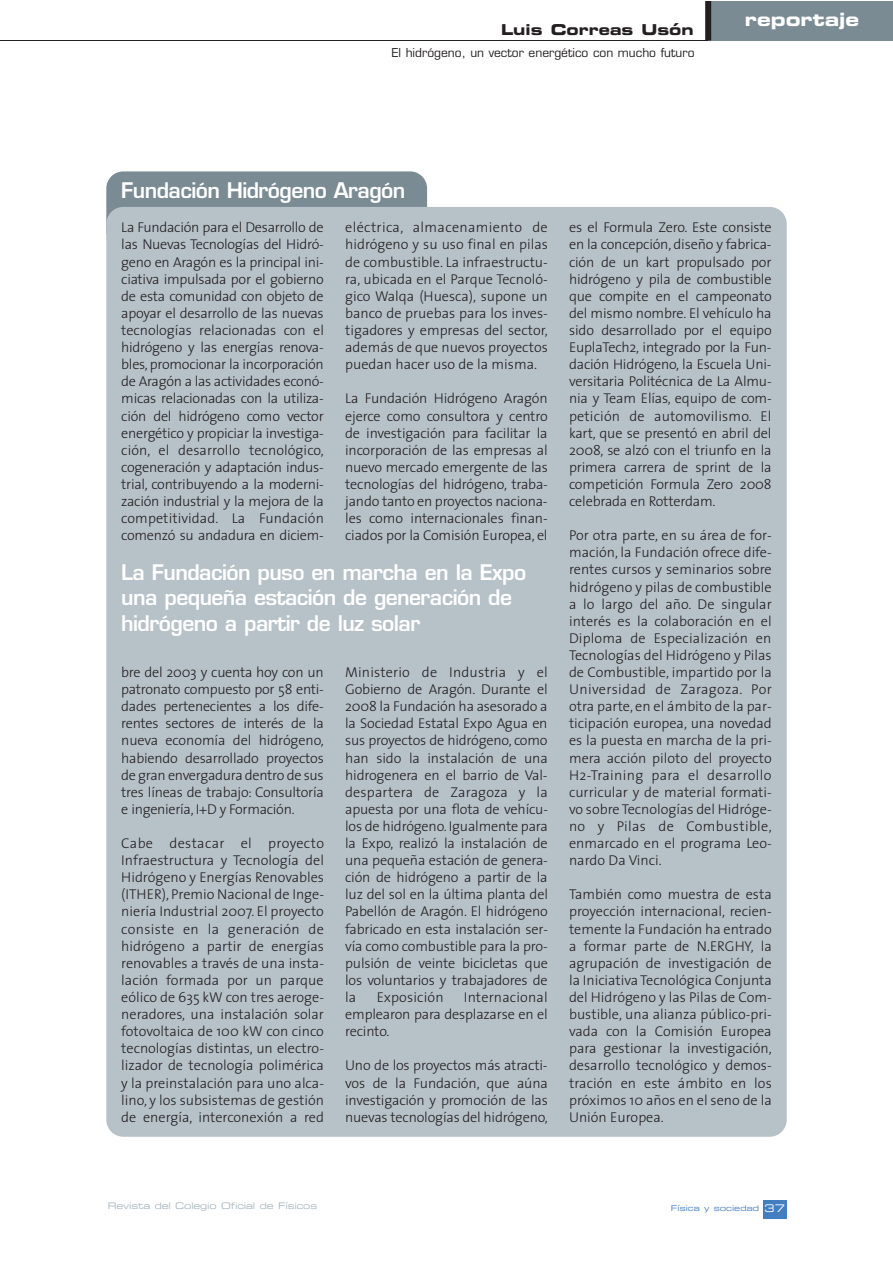
<style>
.page{position:relative;width:893px;height:1263px;background:#fff}
.page>*{position:absolute;margin:0;border:0;box-sizing:border-box;transform-origin:0 0}
.t1{font:600 21px/25.2px "Eurostile";letter-spacing:-.03em;color:#fff}
.t2{font:18.3px "Eurostile Bold Extended Two";color:#fff}
.t3{font:15px "Eurostile Bold Extended Two";color:#231f20}
.t4{font:300 14.25px/17.1px "The Sans";letter-spacing:-.01em;color:#231f20;text-align:justify}
.t5{font:300 14.25px "The Sans";letter-spacing:.01em;color:#231f20}
.t6{font:12px "Eurostile";color:#231f20}
.t7{font:9px "Eurostile Extended Two";letter-spacing:-.02em;color:#a7b6be}
.t8{font:7.95px "Eurostile Extended Two";color:#437ec1}
.s1{font-size:10.5px;color:#fff}
</style>
<div class="page">
<div style="left:106px;top:171px;width:321px;height:77px;background:#7a8b94;border-radius:17px"></div>
<div style="left:106px;top:207px;width:681px;height:930px;background:#b6c1c8;border-radius:17px"></div>
<div style="left:763px;top:1200px;width:24px;height:19px;background:#437ec1"></div>
<hr style="left:0;top:40px;width:892px;height:1px;background:#231f20">
<div style="left:708px;top:1px;width:184px;height:40px;background:#7a8b94"></div>
<div style="left:705px;top:1px;width:6px;height:40px;background:#231f20"></div>
<p class="t3" style="left:501px;top:25px;width:194px">Luis Correas Usón</p>
<p class="t6" style="left:392px;top:48px;width:304px">El hidrógeno, un vector energético con mucho futuro</p>
<h1 class="t1" style="left:121px;top:180px;width:286px">Fundación Hidrógeno Aragón</h1>
<p class="t2" style="left:745px;top:13px;width:116px">reportaje</p>
<p class="t4" style="left:121px;top:220px;width:204px">La Fundación para el Desarrollo de las Nuevas Tecnologías del Hidró&shy;geno en Aragón es la principal ini&shy;ciativa impulsada por el gobierno de esta comunidad con objeto de apoyar el desarrollo de las nuevas tecnologías relacionadas con el hidrógeno y las energías renova&shy;bles, promocionar la incorporación de Aragón a las actividades econó&shy;micas relacionadas con la utiliza&shy;ción del hidrógeno como vector energético y propiciar la investiga&shy;ción, el desarrollo tecnológico, cogeneración y adaptación indus&shy;trial, contribuyendo a la moderni&shy;zación industrial y la mejora de la competitividad. La Fundación comenzó su andadura en diciem-</p>
<p class="t4" style="left:345px;top:220px;width:204px">eléctrica, almacenamiento de hidrógeno y su uso final en pilas de combustible. La infraestructu&shy;ra, ubicada en el Parque Tecnoló&shy;gico Walqa (Huesca), supone un banco de pruebas para los inves&shy;tigadores y empresas del sector, además de que nuevos proyectos puedan hacer uso de la misma.</p>
<p class="t4" style="left:345px;top:391px;width:204px">La Fundación Hidrógeno Aragón ejerce como consultora y centro de investigación para facilitar la incorporación de las empresas al nuevo mercado emergente de las tecnologías del hidrógeno, traba&shy;jando tanto en proyectos naciona&shy;les como internacionales finan&shy;ciados por la Comisión Europea, el</p>
<h1 class="t1" style="left:121px;top:562px;width:406px">La Fundación puso en marcha en la Expo una pequeña estación de generación de hidrógeno a partir de luz solar</h1>
<p class="t4" style="left:121px;top:665px;width:204px">bre del 2003 y cuenta hoy con un patronato compuesto por 58 enti&shy;dades pertenecientes a los dife&shy;rentes sectores de interés de la nueva economía del hidrógeno, habiendo desarrollado proyectos de gran envergadura dentro de sus tres líneas de trabajo: Consultoría e ingeniería, I+D y Formación.</p>
<p class="t4" style="left:121px;top:836px;width:204px">Cabe destacar el proyecto Infraestructura y Tecnología del Hidrógeno y Energías Renovables (ITHER), Premio Nacional de Inge&shy;niería Industrial 2007. El proyecto consiste en la generación de hidrógeno a partir de energías renovables a través de una insta&shy;lación formada por un parque eólico de 635 kW con tres aeroge&shy;neradores, una instalación solar fotovoltaica de 100 kW con cinco tecnologías distintas, un electro&shy;lizador de tecnología polimérica y la preinstalación para uno alca&shy;lino, y los subsistemas de gestión de energía, interconexión a red</p>
<p class="t4" style="left:345px;top:665px;width:204px">Ministerio de Industria y el Gobierno de Aragón. Durante el 2008 la Fundación ha asesorado a la Sociedad Estatal Expo Agua en sus proyectos de hidrógeno, como han sido la instalación de una hidrogenera en el barrio de Val&shy;despartera de Zaragoza y la apuesta por una flota de vehícu&shy;los de hidrógeno. Igualmente para la Expo, realizó la instalación de una pequeña estación de genera&shy;ción de hidrógeno a partir de la luz del sol en la última planta del Pabellón de Aragón. El hidrógeno fabricado en esta instalación ser&shy;vía como combustible para la pro&shy;pulsión de veinte bicicletas que los voluntarios y trabajadores de la</p>
<p class="t4" style="left:345px;top:990px;width:204px;text-indent:119px">Internacional emplearon para desplazarse en el recinto.</p>
<p class="t4" style="left:345px;top:1058px;width:204px">Uno de los proyectos más atracti&shy;vos de la Fundación, que aúna investigación y promoción de las nuevas tecnologías del hidrógeno,</p>
<p class="t5" style="left:377px;top:991px;width:68px">Exposición</p>
<p class="t4" style="left:569px;top:220px;width:204px">es el Formula Zero. Este consiste en la concepción, diseño y fabrica&shy;ción de un kart propulsado por hidrógeno y pila de combustible que compite en el campeonato del mismo nombre. El vehículo ha sido desarrollado por el equipo EuplaTech2, integrado por la Fun&shy;dación Hidrógeno, la Escuela Uni&shy;versitaria Politécnica de La Almu&shy;nia y Team Elías, equipo de com&shy;petición de automovilismo. El kart, que se presentó en abril del 2008, se alzó con el triunfo en la primera carrera de sprint de la competición Formula Zero 2008 celebrada en Rotterdam.</p>
<p class="t4" style="left:569px;top:528px;width:204px">Por otra parte, en su área de for&shy;mación, la Fundación ofrece dife&shy;rentes cursos y seminarios sobre hidrógeno y pilas de combustible a lo largo del año. De singular interés es la colaboración en el Diploma de Especialización en Tecnologías del Hidrógeno y Pilas de Combustible, impartido por la Universidad de Zaragoza. Por otra parte, en el ámbito de la par&shy;ticipación europea, una novedad es la puesta en marcha de la pri&shy;mera acción piloto del proyecto H2-Training para el desarrollo curricular y de material formati&shy;vo sobre Tecnologías del Hidróge&shy;no y Pilas de Combustible, enmarcado en el programa Leo&shy;nardo Da Vinci.</p>
<p class="t4" style="left:569px;top:887px;width:204px">También como muestra de esta proyección internacional, recien&shy;temente la Fundación ha entrado a formar parte de N.ERGHY, la agrupación de investigación de la Iniciativa Tecnológica Conjunta del Hidrógeno y las Pilas de Com&shy;bustible, una alianza público-pri&shy;vada con la Comisión Europea para gestionar la investigación, desarrollo tecnológico y demos&shy;tración en este ámbito en los próximos 10 años en el seno de la Unión Europea.</p>
<p class="t7" style="left:108px;top:1202px;width:211px">Revista del Colegio Oficial de Físicos</p>
<p class="t8" style="left:671px;top:1206px;width:115px">Física y sociedad <span class="s1">37</span></p>
</div>
